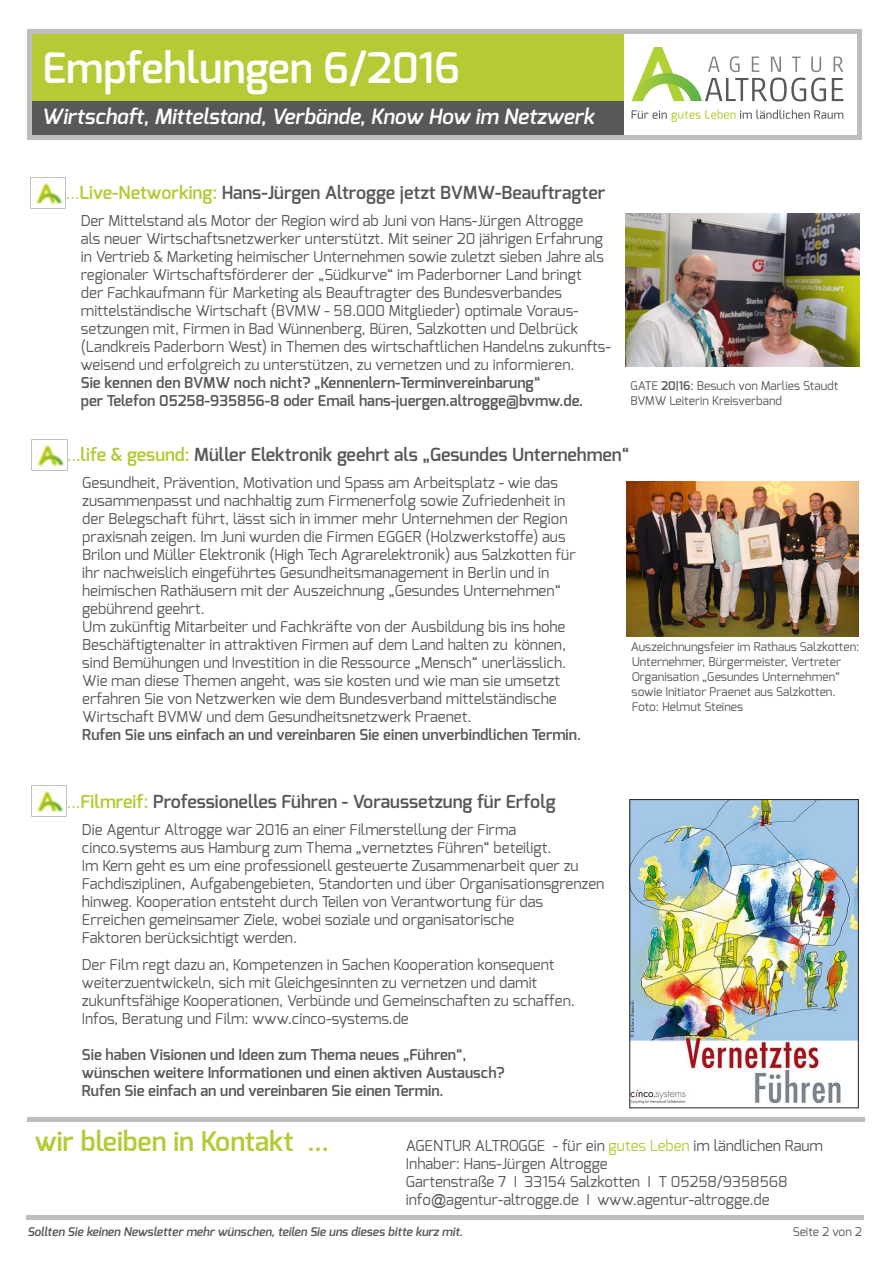
<style>
.page{position:relative;width:893px;height:1263px;background:#fff}
.page>*{position:absolute;margin:0;border:0;box-sizing:border-box;transform-origin:0 0}
.t1{font:600 42px "Exo";color:#fff}
.t2{font:600 27px "Exo";color:#b5ca34}
.t3{font:italic 600 21px "Exo";color:#fff}
.t4{font:600 18px "Exo";color:#57585a}
.t5{font:15px/18px "Exo";color:#57585a}
.t6{font:600 15px/18px "Exo";color:#57585a}
.t7{font:12px/15px "Exo";color:#57585a}
.t8{font:italic 600 12px "Exo";color:#57585a}
.s1{font-weight:400;font-size:16.5px;color:#b5ca34}
.s2{color:#b5ca34}
.s3{font-weight:600}
.s4{font-size:16.5px;color:#b5ca34}
.s5{font-family:"Arial"}
</style>
<div class="page">
<div style="left:28px;top:30px;width:596px;height:90px;background:#b5ca34"></div>
<div style="left:28px;top:101px;width:596px;height:34px;background:#57585a"></div>
<img style="left:30px;top:177px;width:36px;height:32px">
<div style="left:28px;top:135px;width:834px;height:5px;background:#bcbdc0"></div>
<svg style="left:643px;top:47px;width:30px;height:26px"></svg>
<img style="left:632px;top:73px;width:70px;height:28px">
<svg style="left:708px;top:56px;width:135px;height:16px"></svg>
<svg style="left:705px;top:78px;width:138px;height:23px"></svg>
<svg style="left:632px;top:110px;width:211px;height:12px"></svg>
<div style="left:28px;top:1117px;width:837px;height:5px;background:#bcbdc0"></div>
<div style="left:28px;top:29px;width:834px;height:5px;background:#bcbdc0"></div>
<div style="left:857px;top:34px;width:5px;height:103px;background:#bcbdc0"></div>
<hr style="left:27px;top:29px;width:4px;height:111px;background:#bcbdc0">
<img style="left:626px;top:213px;width:233px;height:154px">
<img style="left:31px;top:785px;width:36px;height:31px">
<img style="left:632px;top:801px;width:224px;height:303px">
<div style="left:26px;top:1215px;width:837px;height:5px;background:#bcbdc0"></div>
<img style="left:31px;top:439px;width:36px;height:31px">
<img style="left:627px;top:481px;width:231px;height:156px">
<p class="t1" style="left:42px;top:41px;width:419px">Empfehlungen 6/2016</p>
<p class="t3" style="left:42px;top:103px;width:554px">Wirtschaft, Mittelstand, Verbände, Know How im Netzwerk</p>
<p class="t4" style="left:66px;top:181px;width:541px"><span class="s1">...</span><span class="s2">Live-Networking:</span> Hans-Jürgen Altrogge jetzt BVMW-Beauftragter</p>
<p class="t5" style="left:81px;top:212px;width:504px">Der Mittelstand als Motor der Region wird ab Juni von Hans-Jürgen Altrogge</p>
<p class="t5" style="left:81px;top:230px;width:525px;text-align:justify">als neuer Wirtschaftsnetzwerker unterstützt. Mit seiner 20 jährigen Erfahrung in Vertrieb &amp; Marketing heimischer Unternehmen sowie zuletzt sieben Jahre als regionaler Wirtschaftsförderer der „Südkurve“ im Paderborner Land bringt</p>
<p class="t5" style="left:81px;top:284px;width:499px">der Fachkaufmann für Marketing als Beauftragter des Bundesverbandes mittelständische Wirtschaft (BVMW - 58.000 Mitglieder) optimale Voraus-</p>
<p class="t5" style="left:81px;top:320px;width:499px">setzungen mit, Firmen in Bad Wünnenberg, Büren, Salzkotten und Delbrück</p>
<p class="t5" style="left:81px;top:338px;width:531px">(Landkreis Paderborn West) in Themen des wirtschaftlichen Handelns zukunfts&shy;weisend und erfolgreich zu unterstützen, zu vernetzen und zu informieren.</p>
<p class="t6" style="left:81px;top:374px;width:504px">Sie kennen den BVMW noch nicht? „Kennenlern-Terminvereinbarung“<br>per Telefon 05258-935856-8 oder Email hans-juergen.altrogge@bvmw.de.</p>
<p class="t7" style="left:630px;top:378px;width:210px">GATE <span class="s3">20|16</span>: Besuch von Marlies Staudt<br>BVMW Leiterin Kreisverband</p>
<p class="t4" style="left:67px;top:443px;width:564px"><span class="s1">..</span><span class="s4">.</span><span class="s2">life &amp; gesund:</span> Müller Elektronik geehrt als „Gesundes Unternehmen“</p>
<p class="t5" style="left:82px;top:473px;width:485px">Gesundheit, Prävention, Motivation und Spass am Arbeitsplatz - wie das zusammenpasst und nachhaltig zum Firmenerfolg sowie Zufriedenheit in</p>
<p class="t5" style="left:82px;top:509px;width:495px">der Belegschaft führt, lässt sich in immer mehr Unternehmen der Region praxisnah zeigen. Im Juni wurden die Firmen EGGER (Holzwerkstoffe) aus Brilon und Müller Elektronik (High Tech Agrarelektronik) aus Salzkotten für ihr nachweislich eingeführtes Gesundheitsmanagement in Berlin und in heimischen Rathäusern mit der Auszeichnung „Gesundes Unternehmen“ gebührend geehrt.</p>
<p class="t5" style="left:82px;top:617px;width:485px">Um zukünftig Mitarbeiter und Fachkräfte von der Ausbildung bis ins hohe</p>
<p class="t5" style="left:82px;top:635px;width:485px">Beschäftigtenalter in attraktiven Firmen auf dem Land halten zu können,</p>
<p class="t5" style="left:82px;top:653px;width:500px">sind Bemühungen und Investition in die Ressource „Mensch“ unerlässlich.<br>Wie man diese Themen angeht, was sie kosten und wie man sie umsetzt erfahren Sie von Netzwerken wie dem Bundesverband mittelständische Wirtschaft BVMW und dem Gesundheitsnetzwerk Praenet.<br><span class="s3">Rufen Sie uns einfach an und vereinbaren Sie einen unverbindlichen Termin.</span></p>
<p class="t7" style="left:631px;top:639px;width:230px">Auszeichnungsfeier im Rathaus Salzkotten:<br>Unternehmer, Bürgermeister, Vertreter Organisation „Gesundes Unternehmen“ sowie Initiator Praenet aus Salzkotten.</p>
<p class="t7" style="left:632px;top:699px;width:113px">Foto: Helmut Steines</p>
<p class="t4" style="left:67px;top:790px;width:490px"><span class="s1">...</span><span class="s2">Filmreif:</span> Professionelles Führen - Voraussetzung für Erfolg</p>
<p class="t5" style="left:82px;top:820px;width:498px">Die Agentur Altrogge war 2016 an einer Filmerstellung der Firma cinco.systems aus Hamburg zum Thema „vernetztes Führen“ beteiligt.<br>Im Kern geht es um eine professionell gesteuerte Zusammenarbeit quer zu</p>
<p class="t5" style="left:82px;top:874px;width:524px">Fachdisziplinen, Aufgabengebieten, Standorten und über Organisationsgrenzen hinweg. Kooperation entsteht durch Teilen von Verantwortung für das<br>Erreichen gemeinsamer Ziele, wobei soziale und organisatorische</p>
<p class="t5" style="left:82px;top:928px;width:217px">Faktoren berücksichtigt werden.</p>
<p class="t5" style="left:82px;top:955px;width:474px">Der Film regt dazu an, Kompetenzen in Sachen Kooperation konsequent</p>
<p class="t5" style="left:82px;top:973px;width:457px">weiterzuentwickeln, sich mit Gleichgesinnten zu vernetzen und damit</p>
<p class="t5" style="left:82px;top:991px;width:494px">zukunftsfähige Kooperationen, Verbünde und Gemeinschaften zu schaffen.</p>
<p class="t5" style="left:82px;top:1009px;width:328px">Infos, Beratung und Film: www.cinco-systems.de</p>
<p class="t6" style="left:82px;top:1045px;width:386px">Sie haben Visionen und Ideen zum Thema neues „Führen“,</p>
<p class="t6" style="left:82px;top:1063px;width:424px">wünschen weitere Informationen und einen aktiven Austausch?<br>Rufen Sie einfach an und vereinbaren Sie einen Termin.</p>
<p class="t2" style="left:35px;top:1124px;width:296px">wir bleiben in Kontakt ...</p>
<p class="t5" style="left:406px;top:1136px;width:419px">AGENTUR ALTROGGE - für ein <span class="s2">gutes Leben</span> im ländlichen Raum</p>
<p class="t5" style="left:406px;top:1154px;width:203px">Inhaber: Hans-Jürgen Altrogge</p>
<p class="t5" style="left:406px;top:1172px;width:383px">Gartenstraße 7 I 33154 Salzkotten I T 05258/9358568</p>
<p class="t5" style="left:406px;top:1190px;width:365px">info<span class="s5">@</span>agentur-altrogge.de I www.agentur-altrogge.de</p>
<p class="t8" style="left:27px;top:1224px;width:437px">Sollten Sie keinen Newsletter mehr wünschen, teilen Sie uns dieses bitte kurz mit.</p>
<p class="t7" style="left:793px;top:1224px;width:71px">Seite 2 von 2</p>
</div>
